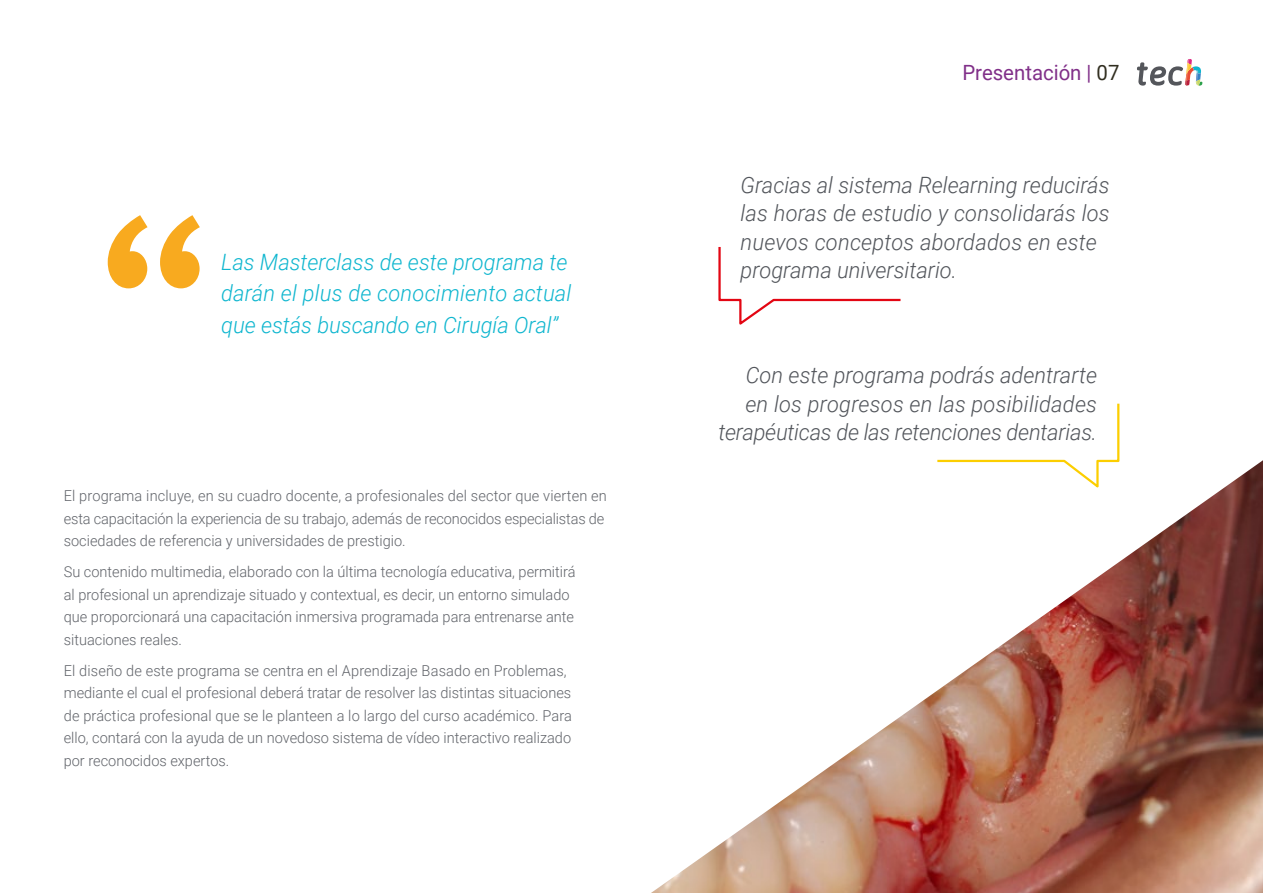
<style>
.page{position:relative;width:1263px;height:893px;background:#fff}
.page>*{position:absolute;margin:0;border:0;box-sizing:border-box;transform-origin:0 0}
.t1{font:italic 300 22.5px/28.5px "Roboto";color:#52555b;text-align:right}
.t2{font:italic 300 22.5px/31.5px "Roboto";color:#0fb6cf}
.t3{font:21px "Roboto";color:#813089}
.t4{font:300 15px/22.5px "Roboto";color:#61646a}
.s1{color:#312e20}
</style>
<div class="page">
<svg style="left:108px;top:215px;width:92px;height:73px"></svg>
<svg style="left:937px;top:403px;width:183px;height:57px"></svg>
<svg style="left:718px;top:247px;width:183px;height:78px"></svg>
<img style="left:651px;top:460px;width:612px;height:433px">
<svg style="left:1137px;top:59px;width:65px;height:27px"></svg>
<h1 class="t2" style="left:221px;top:245px;width:352px">Las Masterclass de este programa te darán el plus de conocimiento actual que estás buscando en Cirugía Oral”</h1>
<p class="t4" style="left:64px;top:484px;width:544px">El programa incluye, en su cuadro docente, a profesionales del sector que vierten en esta capacitación la experiencia de su trabajo, además de reconocidos especialistas de sociedades de referencia y universidades de prestigio.</p>
<p class="t4" style="left:64px;top:560px;width:513px">Su contenido multimedia, elaborado con la última tecnología educativa, permitirá al profesional un aprendizaje situado y contextual, es decir, un entorno simulado que proporcionará una capacitación inmersiva programada para entrenarse ante situaciones reales.</p>
<p class="t4" style="left:64px;top:659px;width:510px">El diseño de este programa se centra en el Aprendizaje Basado en Problemas, mediante el cual el profesional deberá tratar de resolver las distintas situaciones de práctica profesional que se le planteen a lo largo del curso académico. Para ello, contará con la ayuda de un novedoso sistema de vídeo interactivo realizado por reconocidos expertos.</p>
<h2 class="t3" style="left:962px;top:57px;width:159px">Presentación | <span class="s1">07</span></h2>
<h1 class="t1" style="left:740px;top:169px;width:371px;text-align:left">Gracias al sistema Relearning reducirás las horas de estudio y consolidarás los nuevos conceptos abordados en este programa universitario.</h1>
<h1 class="t1" style="left:718px;top:360px;width:380px">Con este programa podrás adentrarte en los progresos en las posibilidades terapéuticas de las retenciones dentarias.</h1>
</div>
